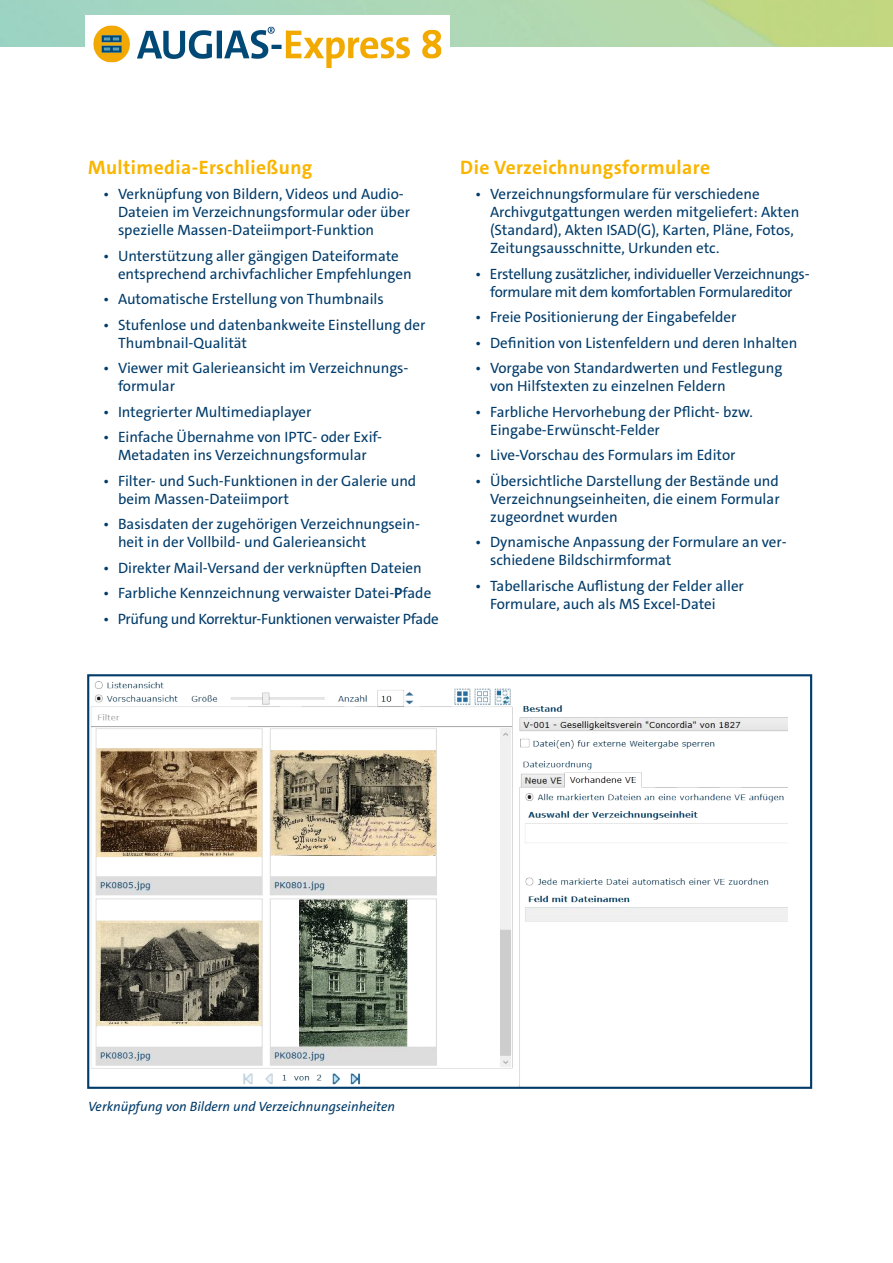
<style>
.page{position:relative;width:893px;height:1263px;background:#fff}
.page>*{position:absolute;margin:0;border:0;box-sizing:border-box;transform-origin:0 0}
.t1{font:700 19.5px "The Sans C4 s";letter-spacing:.02em;color:#fab500}
.t2{font:15px/18px "The Sans C4 s";letter-spacing:-.005em;color:#003b6a}
.t3{font:15px "The Sans C4 s";letter-spacing:-.025em;color:#003b6a}
.t4{font:italic 13.5px "The Sans C4 s";color:#003b6a}
.s1{font-weight:700}
</style>
<div class="page">
<img style="left:91px;top:681px;width:697px;height:405px">
<div style="left:87px;top:674px;width:725px;height:415px;border:2px solid #003b6a"></div>
<img style="left:93px;top:25px;width:349px;height:44px">
<h1 class="t1" style="left:88px;top:154px;width:226px">Multimedia-Erschließung</h1>
<p class="t2" style="left:118px;top:185px;width:293px;text-indent:-15px">• Verknüpfung von Bildern, Videos und Audio-<br>Dateien im Verzeichnungsformular oder über spezielle Massen-Dateiimport-Funktion</p>
<p class="t2" style="left:118px;top:247px;width:295px;text-indent:-15px">• Unterstützung aller gängigen Dateiformate entsprechend archivfachlicher Empfehlungen</p>
<p class="t2" style="left:103px;top:290px;width:282px">• Automatische Erstellung von Thumbnails</p>
<p class="t2" style="left:118px;top:316px;width:309px;text-indent:-15px">• Stufenlose und datenbankweite Einstellung der<br>Thumbnail-Qualität</p>
<p class="t2" style="left:118px;top:359px;width:292px;text-indent:-15px">• Viewer mit Galerieansicht im Verzeichnungs&shy;formular</p>
<p class="t2" style="left:103px;top:403px;width:210px">• Integrierter Multimediaplayer</p>
<p class="t2" style="left:103px;top:428px;width:280px;text-align:center">• Einfache Übernahme von IPTC- oder Exif-<br>Metadaten ins Verzeichnungsformular</p>
<p class="t2" style="left:118px;top:472px;width:300px;text-indent:-15px">• Filter- und Such-Funktionen in der Galerie und beim Massen-Dateiimport</p>
<p class="t2" style="left:118px;top:515px;width:303px;text-indent:-15px">• Basisdaten der zugehörigen Verzeichnungsein&shy;heit in der Vollbild- und Galerieansicht</p>
<p class="t2" style="left:103px;top:559px;width:320px">• Direkter Mail-Versand der verknüpften Dateien</p>
<p class="t2" style="left:103px;top:584px;width:330px">• Farbliche Kennzeichnung verwaister Datei-<span class="s1">P</span>fade</p>
<p class="t3" style="left:103px;top:609px;width:337px">• Prüfung und Korrektur-Funktionen verwaister Pfade</p>
<h1 class="t1" style="left:460px;top:155px;width:251px">Die Verzeichnungsformulare</h1>
<p class="t2" style="left:490px;top:185px;width:311px;text-indent:-15px">• Verzeichnungsformulare für verschiedene Archivgutgattungen werden mitgeliefert: Akten (Standard), Akten ISAD(G), Karten, Pläne, Fotos, Zeitungsausschnitte, Urkunden etc.</p>
<p class="t2" style="left:475px;top:265px;width:336px;text-align:center">• Erstellung zusätzlicher, individueller Verzeichnungs&shy;formulare mit dem komfortablen Formulareditor</p>
<p class="t2" style="left:475px;top:308px;width:263px">• Freie Positionierung der Eingabefelder</p>
<p class="t2" style="left:475px;top:334px;width:324px">• Definition von Listenfeldern und deren Inhalten</p>
<p class="t2" style="left:490px;top:359px;width:294px;text-indent:-15px">• Vorgabe von Standardwerten und Festlegung von Hilfstexten zu einzelnen Feldern</p>
<p class="t2" style="left:490px;top:403px;width:264px;text-indent:-15px">• Farbliche Hervorhebung der Pflicht- bzw.<br>Eingabe-Erwünscht-Felder</p>
<p class="t2" style="left:475px;top:446px;width:262px">• Live-Vorschau des Formulars im Editor</p>
<p class="t2" style="left:490px;top:472px;width:291px;text-align:justify;text-indent:-15px">• Übersichtliche Darstellung der Bestände und Verzeichnungseinheiten, die einem Formular zugeordnet wurden</p>
<p class="t2" style="left:490px;top:533px;width:298px;text-indent:-15px">• Dynamische Anpassung der Formulare an ver&shy;schiedene Bildschirmformat</p>
<p class="t2" style="left:490px;top:577px;width:255px;text-indent:-15px">• Tabellarische Auflistung der Felder aller<br>Formulare, auch als MS Excel-Datei</p>
<p class="t4" style="left:88px;top:1097px;width:308px">Verknüpfung von Bildern und Verzeichnungseinheiten</p>
</div>
